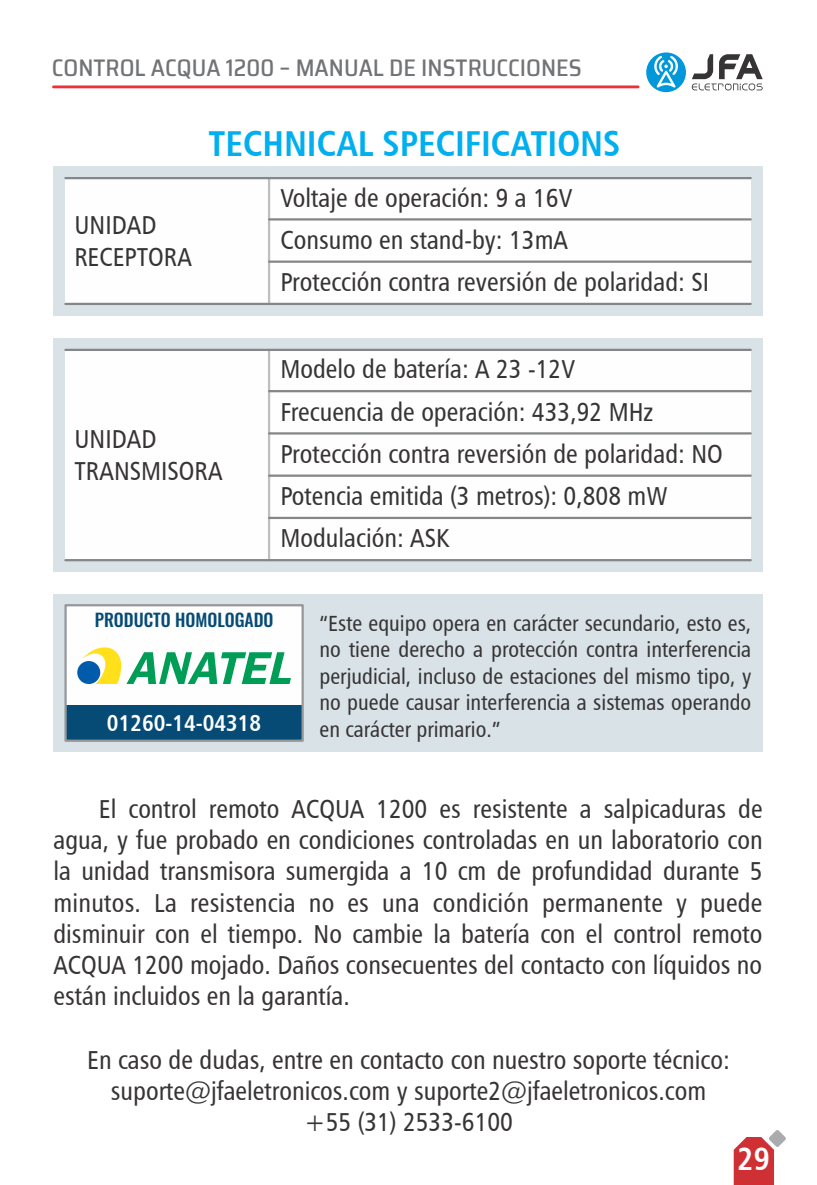
<style>
.page{position:relative;width:817px;height:1185px;background:#fff}
.page>*{position:absolute;margin:0;border:0;box-sizing:border-box;transform-origin:0 0}
.t1{font:36px "Humanist 777 BT Bold Condensed B";color:#00afef}
.t2{font:32px "Humanist 777 BT Bold Condensed B";color:#fefefe}
.t3{font:26px/31.2px "Humanist 777 BT Roman Condensed B";color:#373435}
.t4{font:500 semi-condensed 24px "Saira";color:#727376}
.t5{font:22.8px "Humanist 777 BT Bold Condensed B";color:#fefefe}
.t6{font:22px/26.4px "Humanist 777 BT Roman Condensed B";color:#373435;text-align:justify}
.t7{font:500 17.6px "Oswald";color:#064b76}
</style>
<div class="page">
<svg style="left:646px;top:52px;width:39px;height:40px"></svg>
<svg style="left:691px;top:54px;width:71px;height:36px"></svg>
<hr style="left:53px;top:85px;width:585px;height:3px;background:#ed3237">
<svg style="left:733px;top:1130px;width:52px;height:55px"></svg>
<div style="left:53px;top:166px;width:709px;height:149px;background:#d8e2e7"></div>
<div style="left:65px;top:178px;width:685px;height:126px;background:#fefefe"></div>
<hr style="left:268px;top:178px;width:2px;height:126px;background:#bdbfc1">
<hr style="left:65px;top:303px;width:685px;height:2px;background:#848688">
<hr style="left:65px;top:177px;width:685px;height:2px;background:#848688">
<hr style="left:269px;top:218px;width:481px;height:3px;background:#848688">
<hr style="left:269px;top:261px;width:481px;height:2px;background:#848688">
<div style="left:53px;top:338px;width:709px;height:233px;background:#d8e2e7"></div>
<div style="left:65px;top:350px;width:685px;height:210px;background:#fefefe"></div>
<hr style="left:268px;top:350px;width:2px;height:210px;background:#bdbfc1">
<hr style="left:65px;top:349px;width:685px;height:2px;background:#848688">
<hr style="left:269px;top:390px;width:481px;height:2px;background:#848688">
<hr style="left:269px;top:432px;width:481px;height:3px;background:#848688">
<hr style="left:65px;top:559px;width:685px;height:2px;background:#848688">
<hr style="left:269px;top:474px;width:481px;height:3px;background:#848688">
<hr style="left:269px;top:517px;width:481px;height:2px;background:#848688">
<div style="left:53px;top:594px;width:709px;height:158px;background:#d8e2e7"></div>
<div style="left:66px;top:605px;width:236px;height:136px;background:#fefefe"></div>
<div style="left:66px;top:705px;width:236px;height:36px;background:#064b76"></div>
<svg style="left:82px;top:647px;width:209px;height:37px"></svg>
<div style="left:77px;top:661px;width:23px;height:23px;background:#005bab;border-radius:50%"></div>
<div style="left:64px;top:604px;width:240px;height:138px;border:2px solid #96989a"></div>
<p class="t4" style="left:52px;top:48px;width:531px">CONTROL ACQUA 1200 – MANUAL DE INSTRUCCIONES</p>
<p class="t3" style="left:74px;top:212px;width:119px">UNIDAD<br>RECEPTORA</p>
<h1 class="t1" style="left:208px;top:128px;width:413px">TECHNICAL SPECIFICATIONS</h1>
<p class="t3" style="left:280px;top:179px;width:430px;line-height:42.4px">Voltaje de operación: 9 a 16V<br>Consumo en stand-by: 13mA<br>Protección contra reversión de polaridad: SI</p>
<p class="t3" style="left:74px;top:426px;width:150px">UNIDAD<br>TRANSMISORA</p>
<p class="t3" style="left:280px;top:350px;width:444px;line-height:42.4px">Modelo de batería: A 23 -12V<br>Frecuencia de operación: 433,92 MHz<br>Protección contra reversión de polaridad: NO<br>Potencia emitida (3 metros): 0,808 mW<br>Modulación: ASK</p>
<p class="t7" style="left:95px;top:606px;width:180px">PRODUCTO HOMOLOGADO</p>
<p class="t6" style="left:319px;top:612px;width:433px">“Este equipo opera en carácter secundario, esto es, no tiene derecho a protección contra interferencia perjudicial, incluso de estaciones del mismo tipo, y no puede causar interferencia a sistemas operando</p>
<p class="t5" style="left:107px;top:714px;width:156px">01260-14-04318</p>
<p class="t6" style="left:319px;top:718px;width:182px">en carácter primario.”</p>
<p class="t3" style="left:53px;top:795px;width:710px;text-align:justify;text-indent:45px">El control remoto ACQUA 1200 es resistente a salpicaduras de agua, y fue probado en condiciones controladas en un laboratorio con la unidad transmisora sumergida a 10 cm de profundidad durante 5 minutos. La resistencia no es una condición permanente y puede disminuir con el tiempo. No cambie la batería con el control remoto ACQUA 1200 mojado. Daños consecuentes del contacto con líquidos no están incluidos en la garantía.</p>
<p class="t3" style="left:87px;top:1046px;width:644px;text-align:center">En caso de dudas, entre en contacto con nuestro soporte técnico: suporte@jfaeletronicos.com y suporte2@jfaeletronicos.com +55 (31) 2533-6100</p>
<p class="t2" style="left:737px;top:1145px;width:34px">29</p>
</div>
